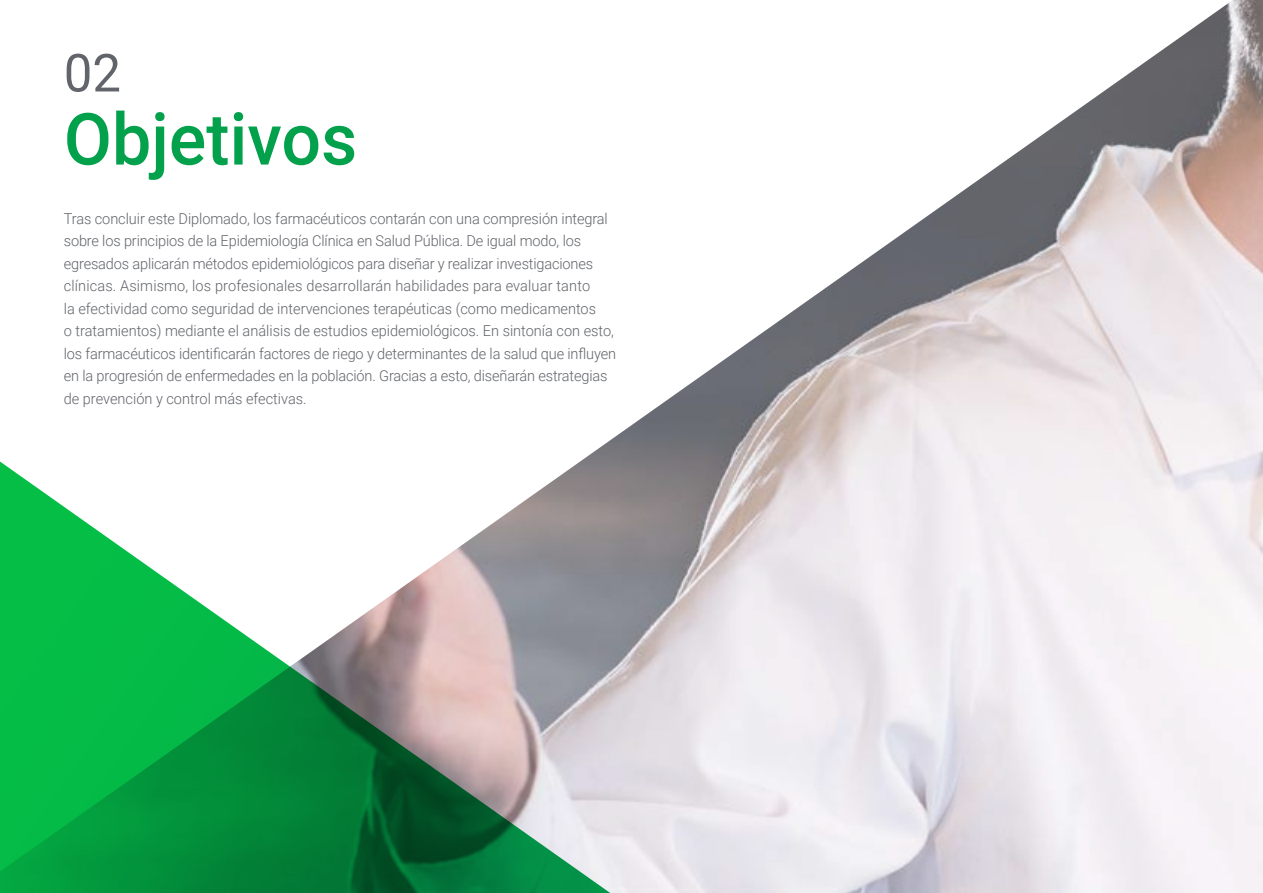
<style>
.page{position:relative;width:1263px;height:893px;background:#fff}
.page>*{position:absolute;margin:0;border:0;box-sizing:border-box;transform-origin:0 0}
.t1{font:500 72px "Roboto";color:#04a14d}
.t2{font:52.5px "Roboto";color:#61646a}
.t3{font:300 15px/22.5px "Roboto";letter-spacing:-.01em;color:#61646a}
</style>
<div class="page">
<img style="left:602px;top:0;width:661px;height:893px">
<svg style="left:0;top:446px;width:640px;height:447px"></svg>
<h2 class="t2" style="left:64px;top:36px;width:59px">02</h2>
<h1 class="t1" style="left:64px;top:89px;width:295px">Objetivos</h1>
<p class="t3" style="left:64px;top:207px;width:554px">Tras concluir este Diplomado, los farmacéuticos contarán con una compresión integral sobre los principios de la Epidemiología Clínica en Salud Pública. De igual modo, los egresados aplicarán métodos epidemiológicos para diseñar y realizar investigaciones clínicas. Asimismo, los profesionales desarrollarán habilidades para evaluar tanto<br>la efectividad como seguridad de intervenciones terapéuticas (como medicamentos<br>o tratamientos) mediante el análisis de estudios epidemiológicos. En sintonía con esto, los farmacéuticos identificarán factores de riego y determinantes de la salud que influyen en la progresión de enfermedades en la población. Gracias a esto, diseñarán estrategias de prevención y control más efectivas.</p>
</div>
